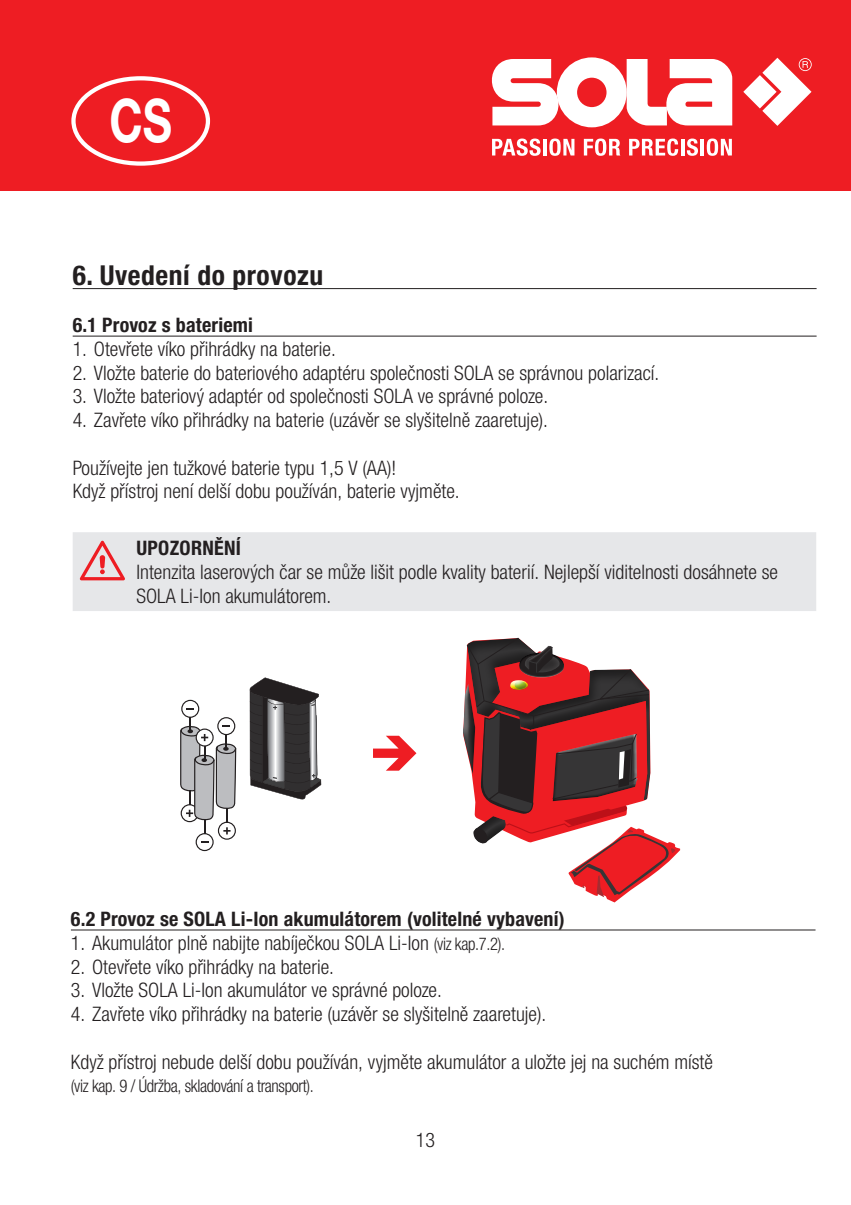
<style>
.page{position:relative;width:851px;height:1205px;background:#fff}
.page>*{position:absolute;margin:0;border:0;box-sizing:border-box;transform-origin:0 0}
.t1{font:700 60px "Helvetica Neue LTW1 G";color:#fff;scale:.75 1}
.t2{font:700 condensed 27.5px "Helvetica Neue LT Std";letter-spacing:.02em;color:#231f20}
.t3{font:300 condensed 20px/23.8px "Helvetica Neue LTW1 G";color:#231f20}
.t4{font:700 condensed 20px "Helvetica Neue LTW1 G";letter-spacing:.01em;color:#231f20}
.t5{font:300 condensed 20px "Helvetica Neue LT Std";color:#231f20}
.t6{font:300 condensed 17.5px "Helvetica Neue LTW1 G";letter-spacing:-.02em;color:#231f20;scale:.95 1}
.s1{font-size:17.5px}
</style>
<div class="page">
<div style="left:0;top:0;width:850px;height:191px;background:#ee1d23"></div>
<div style="left:71px;top:76px;width:139px;height:90px;border:4px solid #fff;border-radius:50%"></div>
<svg style="left:491px;top:57px;width:241px;height:70px"></svg>
<svg style="left:743px;top:58px;width:68px;height:68px"></svg>
<svg style="left:492px;top:139px;width:48px;height:17px"></svg>
<hr style="left:543px;top:139px;width:3px;height:16px;background:#fff">
<svg style="left:549px;top:139px;width:25px;height:17px"></svg>
<svg style="left:583px;top:139px;width:37px;height:17px"></svg>
<svg style="left:629px;top:139px;width:49px;height:17px"></svg>
<hr style="left:681px;top:139px;width:3px;height:16px;background:#fff">
<svg style="left:686px;top:139px;width:11px;height:17px"></svg>
<hr style="left:700px;top:139px;width:3px;height:16px;background:#fff">
<svg style="left:706px;top:139px;width:25px;height:17px"></svg>
<hr style="left:73px;top:288px;width:743px;height:1px;background:#231f20">
<hr style="left:73px;top:336px;width:743px;height:1px;background:#231f20">
<div style="left:73px;top:532px;width:743px;height:79px;background:#e6e7e9"></div>
<svg style="left:80px;top:541px;width:45px;height:39px;background:#e8b1b4"></svg>
<hr style="left:71px;top:929px;width:744px;height:1px;background:#231f20">
<svg style="left:463px;top:638px;width:217px;height:264px"></svg>
<svg style="left:373px;top:736px;width:43px;height:35px"></svg>
<svg style="left:249px;top:677px;width:72px;height:123px"></svg>
<svg style="left:180px;top:700px;width:56px;height:151px"></svg>
<h1 class="t1" style="left:109px;top:84px;width:85px">CS</h1>
<h2 class="t2" style="left:73px;top:258px;width:252px">6. Uvedení do provozu</h2>
<p class="t4" style="left:73px;top:313px;width:182px">6.1 Provoz s bateriemi</p>
<p class="t3" style="left:73px;top:337px;width:264px">1. Otevřete víko přihrádky na baterie.</p>
<p class="t3" style="left:73px;top:361px;width:588px">2. Vložte baterie do bateriového adaptéru společnosti SOLA se správnou polarizací.</p>
<p class="t3" style="left:73px;top:385px;width:477px">3. Vložte bateriový adaptér od společnosti SOLA ve správné poloze.</p>
<p class="t3" style="left:73px;top:408px;width:477px">4. Zavřete víko přihrádky na baterie (uzávěr se slyšitelně zaaretuje).</p>
<p class="t3" style="left:73px;top:456px;width:388px">Používejte jen tužkové baterie typu 1,5 V (AA)!<br>Když přístroj není delší dobu používán, baterie vyjměte.</p>
<p class="t4" style="left:136px;top:536px;width:106px">UPOZORNĚNÍ</p>
<p class="t3" style="left:136px;top:560px;width:643px">Intenzita laserových čar se může lišit podle kvality baterií. Nejlepší viditelnosti dosáhnete se<br>SOLA Li-Ion akumulátorem.</p>
<p class="t4" style="left:71px;top:907px;width:495px">6.2 Provoz se SOLA Li-Ion akumulátorem (volitelné vybavení)</p>
<p class="t3" style="left:71px;top:931px;width:435px">1. Akumulátor plně nabijte nabíječkou SOLA Li-Ion <span class="s1">(viz kap.7.2).</span></p>
<p class="t3" style="left:71px;top:955px;width:264px">2. Otevřete víko přihrádky na baterie.</p>
<p class="t3" style="left:71px;top:978px;width:372px">3. Vložte SOLA Li-Ion akumulátor ve správné poloze.</p>
<p class="t3" style="left:71px;top:1002px;width:477px">4. Zavřete víko přihrádky na baterie (uzávěr se slyšitelně zaaretuje).</p>
<p class="t3" style="left:71px;top:1050px;width:643px">Když přístroj nebude delší dobu používán, vyjměte akumulátor a uložte jej na suchém místě</p>
<p class="t6" style="left:71px;top:1076px;width:257px">(viz kap. 9 / Údržba, skladování a transport).</p>
<p class="t5" style="left:416px;top:1128px;width:21px">13</p>
</div>
